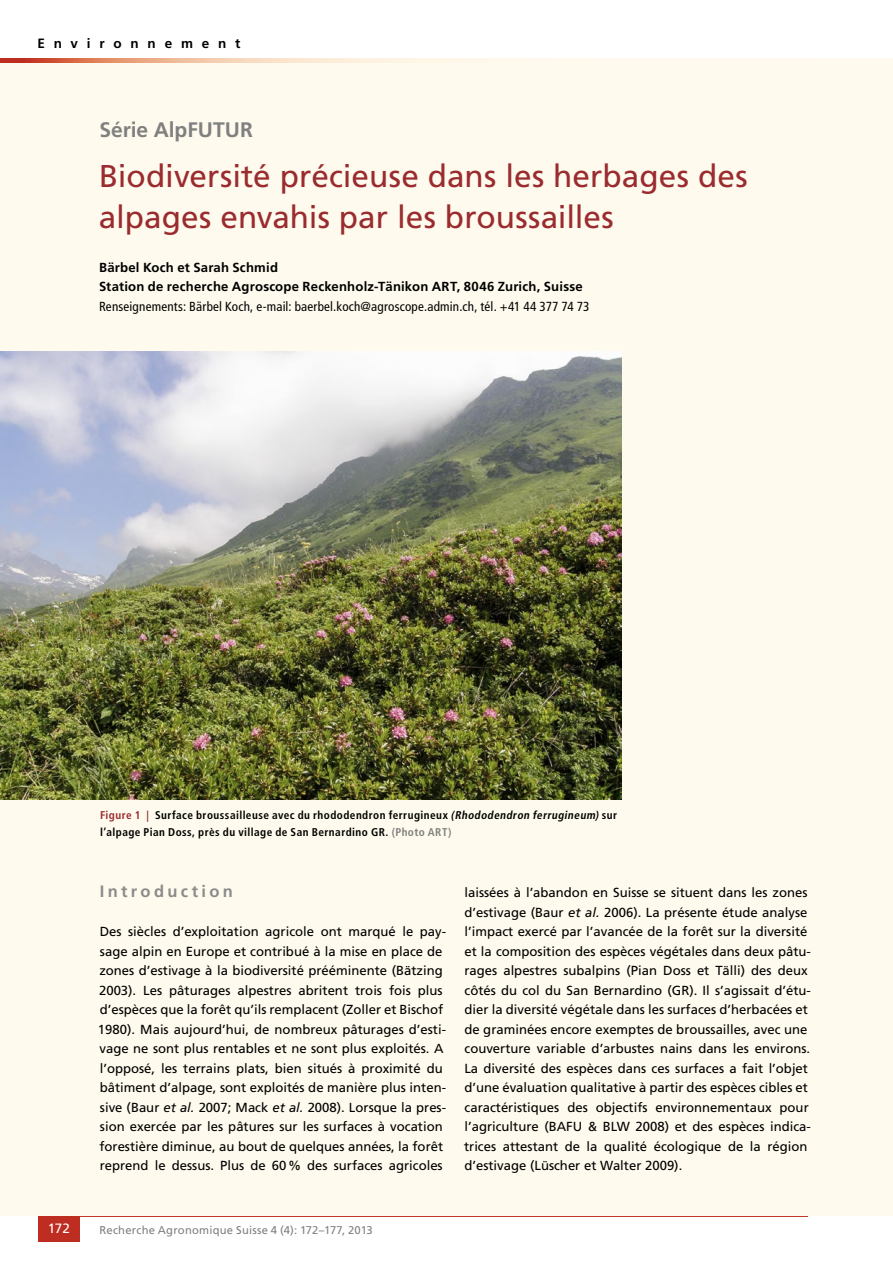
<style>
.page{position:relative;width:893px;height:1263px;background:#fff}
.page>*{position:absolute;margin:0;border:0;box-sizing:border-box;transform-origin:0 0}
.t1{font:31.5px/40.5px "Frutiger LT Std";color:#9a2b2f}
.t2{font:700 21px "Frutiger LT Std";color:#808080}
.t3{font:700 16.5px "Frutiger LT Std";letter-spacing:.2em;color:#8b8b8b}
.t4{font:700 13.5px "Frutiger LT Std";letter-spacing:.655em;color:#000}
.t5{font:13.5px "Frutiger LT Std";color:#fff}
.t6{font:13.2px/19.5px "Frutiger LT Std";color:#000}
.t7{font:700 13.2px/19.5px "Frutiger LT Std";letter-spacing:.015em;color:#000}
.t8{font:condensed 13.2px "Frutiger LT Std";letter-spacing:.015em;color:#000}
.t9{font:700 condensed 11.25px/16.5px "Frutiger LT Std";letter-spacing:.04em;color:#000}
.t10{font:11.25px "Frutiger LT Std";letter-spacing:.02em;color:#808080}
.s1{color:#9a2b2f}
.s2{font-style:italic}
.s3{color:#808080}
</style>
<div class="page">
<hr style="left:38px;top:1216px;width:770px;height:1px;background:#bd2d21">
<div style="left:38px;top:1216px;width:42px;height:26px;background:#bd2d21"></div>
<div style="left:0;top:58px;width:893px;height:1158px;background:#fefaed"></div>
<svg style="left:0;top:58px;width:390px;height:5px;background:#eaae93"></svg>
<img style="left:0;top:351px;width:621px;height:449px">
<p class="t4" style="left:37px;top:36px;width:205px">Environnement</p>
<h2 class="t2" style="left:99px;top:118px;width:155px">Série AlpFUTUR</h2>
<h1 class="t1" style="left:99px;top:156px;width:650px">Biodiversité précieuse dans les herbages des alpages envahis par les broussailles</h1>
<p class="t7" style="left:99px;top:258px;width:485px">Bärbel Koch et Sarah Schmid<br>Station de recherche Agroscope Reckenholz-Tänikon ART, 8046 Zurich, Suisse</p>
<p class="t8" style="left:99px;top:299px;width:492px">Renseignements: Bärbel Koch, e-mail: baerbel.koch@agroscope.admin.ch, tél. +41 44 377 74 73</p>
<p class="t9" style="left:100px;top:807px;width:518px"><span class="s1">Figure 1 |</span> Surface broussailleuse avec du rhododendron ferrugineux <span class="s2">(Rhododendron ferrugineum)</span> sur l’alpage Pian Doss, près du village de San Bernardino GR. <span class="s3">(Photo ART)</span></p>
<p class="t3" style="left:100px;top:882px;width:135px">Introduction</p>
<p class="t6" style="left:98px;top:922px;width:350px">Des siècles d’exploitation agricole ont marqué le pay&shy;sage alpin en Europe et contribué à la mise en place de zones d’estivage à la biodiversité prééminente (Bätzing 2003). Les pâturages alpestres abritent trois fois plus d’espèces que la forêt qu’ils remplacent (Zoller et Bischof 1980). Mais aujourd’hui, de nombreux pâturages d’esti&shy;vage ne sont plus rentables et ne sont plus exploités. A l’opposé, les terrains plats, bien situés à proximité du bâtiment d’alpage, sont exploités de manière plus inten&shy;sive (Baur <span class="s2">et al.</span> 2007; Mack <span class="s2">et al.</span> 2008). Lorsque la pres&shy;sion exercée par les pâtures sur les surfaces à vocation forestière diminue, au bout de quelques années, la forêt reprend le dessus. Plus de 60% des surfaces agricoles</p>
<p class="t6" style="left:464px;top:883px;width:348px">laissées à l’abandon en Suisse se situent dans les zones d’estivage (Baur <span class="s2">et al.</span> 2006). La présente étude analyse l’impact exercé par l’avancée de la forêt sur la diversité et la composition des espèces végétales dans deux pâtu&shy;rages alpestres subalpins (Pian Doss et Tälli) des deux côtés du col du San Bernardino (GR). Il s’agissait d’étu&shy;dier la diversité végétale dans les surfaces d’herbacées et de graminées encore exemptes de broussailles, avec une couverture variable d’arbustes nains dans les environs.<br>La diversité des espèces dans ces surfaces a fait l’objet d’une évaluation qualitative à partir des espèces cibles et caractéristiques des objectifs environnementaux pour l’agriculture (BAFU &amp; BLW 2008) et des espèces indica&shy;trices attestant de la qualité écologique de la région d’estivage (Lüscher et Walter 2009).</p>
<p class="t5" style="left:48px;top:1221px;width:24px">172</p>
<p class="t10" style="left:99px;top:1223px;width:275px">Recherche Agronomique Suisse 4 (4): 172–177, 2013</p>
</div>
